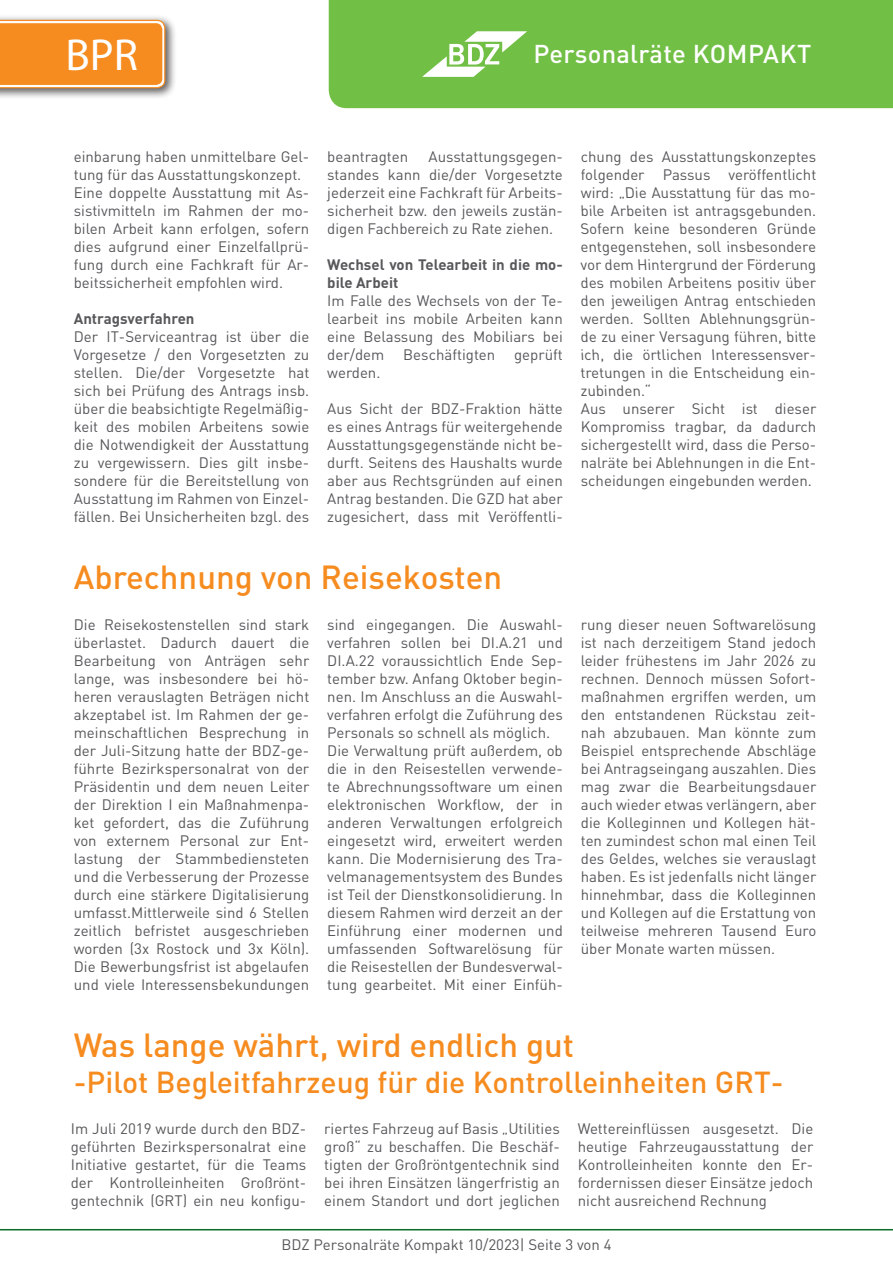
<style>
.page{position:relative;width:893px;height:1263px;background:#fff}
.page>*{position:absolute;margin:0;border:0;box-sizing:border-box;transform-origin:0 0}
.t1{font:45px "Myriad Pro";color:#fff}
.t2{font:500 33px "DIN Pro";color:#f68c1f}
.t3{font:500 30px "DIN Pro";color:#f68c1f}
.t4{font:500 25.5px "DIN Pro";letter-spacing:.01em;color:#fff}
.t5{font:15px/18px "DIN Pro";color:#57585a;text-align:justify}
.t6{font:700 15px/18px "DIN Pro";color:#57585a}
</style>
<div class="page">
<div style="left:329px;top:0;width:564px;height:108px;background:#71bf44"></div>
<hr style="left:0;top:1229px;width:893px;height:1px;background:#086c28">
<svg style="left:422px;top:31px;width:105px;height:46px"></svg>
<div style="left:0;top:15px;width:177px;height:84px;background:#231f20;opacity:.75"></div>
<svg style="left:0;top:19px;width:166px;height:70px;background:#f49432"></svg>
<h1 class="t1" style="left:66px;top:27px;width:74px">BPR</h1>
<p class="t4" style="left:534px;top:36px;width:279px">Personalräte KOMPAKT</p>
<p class="t5" style="left:74px;top:147px;width:237px">einbarung haben unmittelbare Gel&shy;tung für das Ausstattungskonzept.</p>
<p class="t5" style="left:74px;top:183px;width:237px">Eine doppelte Ausstattung mit As&shy;sistivmitteln im Rahmen der mo&shy;bilen Arbeit kann erfolgen, sofern dies aufgrund einer Einzelfallprü&shy;fung durch eine Fachkraft für Ar&shy;beitssicherheit empfohlen wird.</p>
<p class="t6" style="left:74px;top:309px;width:122px">Antragsverfahren</p>
<p class="t5" style="left:74px;top:327px;width:237px">Der IT-Serviceantrag ist über die Vorgesetze / den Vorgesetzten zu stellen. Die/der Vorgesetzte hat sich bei Prüfung des Antrags insb. über die beabsichtigte Regelmäßig&shy;keit des mobilen Arbeitens sowie die Notwendigkeit der Ausstattung zu vergewissern. Dies gilt insbe&shy;sondere für die Bereitstellung von Ausstattung im Rahmen von Einzel&shy;fällen. Bei Unsicherheiten bzgl. des</p>
<p class="t5" style="left:327px;top:147px;width:237px;text-indent:101px">Ausstattungsgegen&shy;standes kann die/der Vorgesetzte jederzeit eine Fachkraft für Arbeits&shy;sicherheit bzw. den jeweils zustän&shy;digen Fachbereich zu Rate ziehen.</p>
<p class="t6" style="left:327px;top:255px;width:237px">Wechsel von Telearbeit in die mo&shy;bile Arbeit</p>
<p class="t5" style="left:327px;top:291px;width:237px">Im Falle des Wechsels von der Te&shy;learbeit ins mobile Arbeiten kann eine Belassung des Mobiliars bei der/dem</p>
<p class="t5" style="left:327px;top:147px;width:82px">beantragten</p>
<p class="t5" style="left:403px;top:345px;width:93px">Beschäftigten</p>
<p class="t5" style="left:514px;top:345px;width:50px">geprüft</p>
<p class="t5" style="left:327px;top:363px;width:55px">werden.</p>
<p class="t5" style="left:327px;top:399px;width:237px">Aus Sicht der BDZ-Fraktion hätte es eines Antrags für weitergehende Ausstattungsgegenstände nicht be&shy;durft. Seitens des Haushalts wurde aber aus Rechtsgründen auf einen Antrag bestanden. Die GZD hat aber zugesichert, dass mit Veröffentli-</p>
<p class="t2" style="left:74px;top:554px;width:430px">Abrechnung von Reisekosten</p>
<p class="t5" style="left:74px;top:615px;width:237px">Die Reisekostenstellen sind stark überlastet. Dadurch dauert die Bearbeitung von Anträgen sehr lange, was insbesondere bei hö&shy;heren verauslagten Beträgen nicht akzeptabel ist. Im Rahmen der ge&shy;meinschaftlichen Besprechung in der Juli-Sitzung hatte der BDZ-ge&shy;führte Bezirkspersonalrat von der Präsidentin und dem neuen Leiter der Direktion I ein Maßnahmenpa&shy;ket gefordert, das die Zuführung von externem Personal zur Ent&shy;lastung der Stammbediensteten und die Verbesserung der Prozesse durch eine stärkere Digitalisierung umfasst.Mittlerweile sind 6 Stellen zeitlich befristet ausgeschrieben worden (3x Rostock und 3x Köln).<br>Die Bewerbungsfrist ist abgelaufen und viele Interessensbekundungen</p>
<p class="t5" style="left:327px;top:615px;width:237px">sind eingegangen. Die Auswahl&shy;verfahren sollen bei DI.A.21 und DI.A.22 voraussichtlich Ende Sep&shy;tember bzw. Anfang Oktober begin&shy;nen. Im Anschluss an die Auswahl&shy;verfahren erfolgt die Zuführung des Personals so schnell als möglich.</p>
<p class="t5" style="left:327px;top:741px;width:237px">Die Verwaltung prüft außerdem, ob die in den Reisestellen verwende&shy;te Abrechnungssoftware um einen elektronischen Workflow, der in anderen Verwaltungen erfolgreich eingesetzt wird, erweitert werden kann. Die Modernisierung des Tra&shy;velmanagementsystem des Bundes ist Teil der Dienstkonsolidierung. In diesem Rahmen wird derzeit an der Einführung einer modernen und umfassenden Softwarelösung für die Reisestellen der Bundesverwal&shy;tung gearbeitet. Mit einer Einfüh-</p>
<p class="t5" style="left:581px;top:147px;width:238px">chung des Ausstattungskonzeptes folgender Passus veröffentlicht wird: „Die Ausstattung für das mo&shy;bile Arbeiten ist antragsgebunden.<br>Sofern keine besonderen Gründe entgegenstehen, soll insbesondere vor dem Hintergrund der Förderung des mobilen Arbeitens positiv über den jeweiligen Antrag entschieden werden. Sollten Ablehnungsgrün&shy;de zu einer Versagung führen, bitte ich, die örtlichen Interessensver&shy;tretungen in die Entscheidung ein&shy;zubinden.“</p>
<p class="t5" style="left:581px;top:399px;width:237px">Aus unserer Sicht ist dieser Kompromiss tragbar, da dadurch sichergestellt wird, dass die Perso&shy;nalräte bei Ablehnungen in die Ent&shy;scheidungen eingebunden werden.</p>
<p class="t5" style="left:581px;top:615px;width:237px">rung dieser neuen Softwarelösung ist nach derzeitigem Stand jedoch leider frühestens im Jahr 2026 zu rechnen. Dennoch müssen Sofort&shy;maßnahmen ergriffen werden, um den entstandenen Rückstau zeit&shy;nah abzubauen. Man könnte zum Beispiel entsprechende Abschläge bei Antragseingang auszahlen. Dies mag zwar die Bearbeitungsdauer auch wieder etwas verlängern, aber die Kolleginnen und Kollegen hät&shy;ten zumindest schon mal einen Teil des Geldes, welches sie verauslagt haben. Es ist jedenfalls nicht länger hinnehmbar, dass die Kolleginnen und Kollegen auf die Erstattung von teilweise mehreren Tausend Euro über Monate warten müssen.</p>
<p class="t2" style="left:74px;top:1022px;width:502px">Was lange währt, wird endlich gut</p>
<p class="t3" style="left:74px;top:1061px;width:711px">-Pilot Begleitfahrzeug für die Kontrolleinheiten GRT-</p>
<p class="t5" style="left:71px;top:1119px;width:237px">Im Juli 2019 wurde durch den BDZ&shy;geführten Bezirkspersonalrat eine Initiative gestartet, für die Teams der Kontrolleinheiten Großrönt&shy;gentechnik (GRT) ein neu konfigu-</p>
<p class="t5" style="left:324px;top:1119px;width:237px">riertes Fahrzeug auf Basis „Utilities groß“ zu beschaffen. Die Beschäf&shy;tigten der Großröntgentechnik sind bei ihren Einsätzen längerfristig an einem Standort und dort jeglichen</p>
<p class="t5" style="left:578px;top:1119px;width:237px">Wettereinflüssen ausgesetzt. Die heutige Fahrzeugausstattung der Kontrolleinheiten konnte den Er&shy;fordernissen dieser Einsätze jedoch nicht ausreichend Rechnung</p>
<p class="t5" style="left:281px;top:1235px;width:332px">BDZ Personalräte Kompakt 10/2023| Seite 3 von 4</p>
</div>
